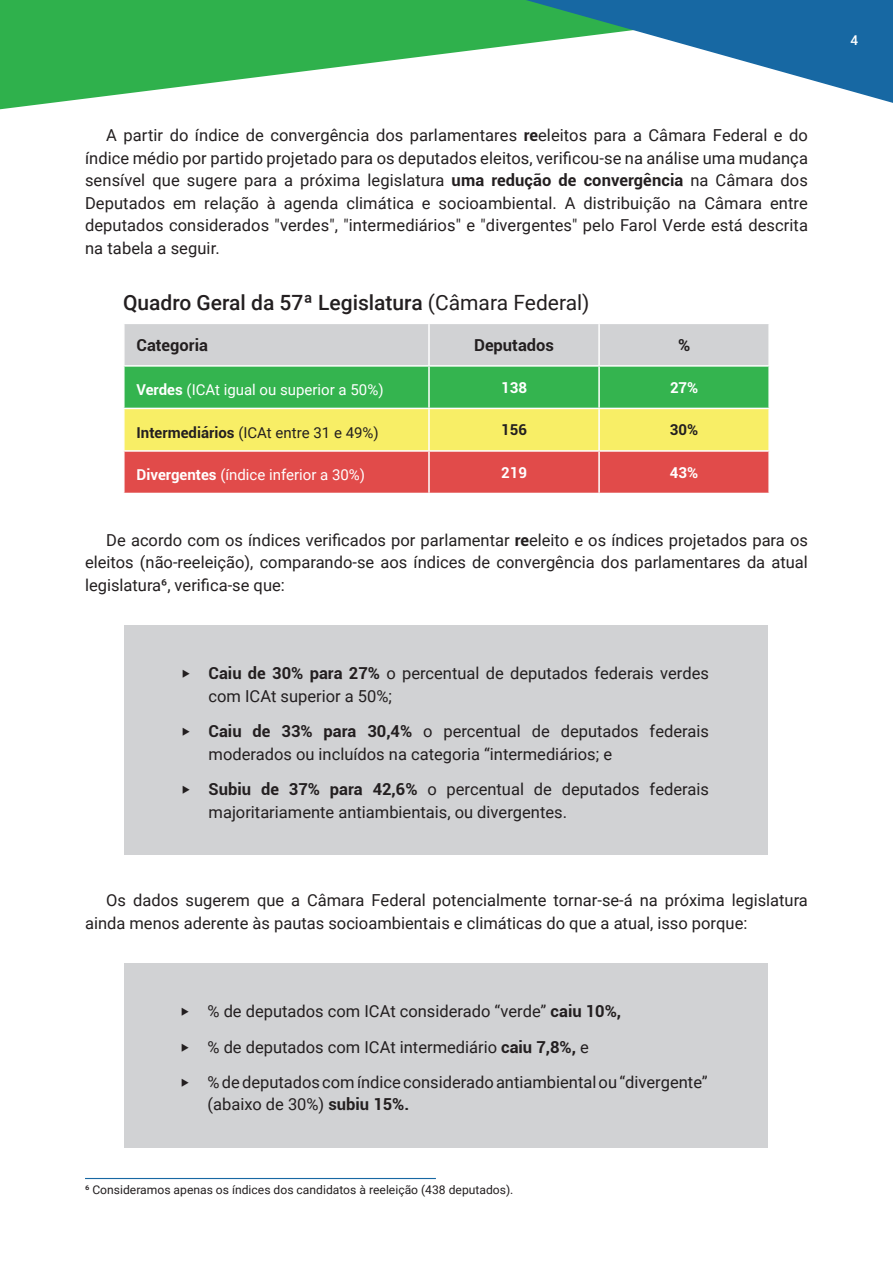
<style>
.page{position:relative;width:893px;height:1263px;background:#fff}
.page>*{position:absolute;margin:0;border:0;box-sizing:border-box;transform-origin:0 0}
.t1{font:500 21px "Roboto";color:#231f20}
.t2{font:16.5px/22.5px "Roboto";color:#231f20}
.t3{font:700 16.5px "Roboto";color:#231f20}
.t4{font:15px "Roboto";color:#fff}
.t5{font:15px "Roboto";color:#231f20}
.t6{font:700 15px "Roboto";color:#fff}
.t7{font:700 15px "Roboto";color:#231f20}
.t8{font:500 13.5px "Roboto";color:#fff}
.t9{font:12px "Roboto";color:#231f20}
.s1{font-weight:700}
.s2{font-weight:400}
</style>
<div class="page">
<svg style="left:0;top:0;width:526px;height:109px;fill:#2fb14c"></svg>
<svg style="left:526px;top:0;width:367px;height:103px"></svg>
<div style="left:124px;top:963px;width:644px;height:184px;background:#d1d2d4"></div>
<svg style="left:125px;top:324px;width:643px;height:169px;background:#b7b075"></svg>
<hr style="left:428px;top:324px;width:2px;height:41px;background:#fff">
<hr style="left:598px;top:324px;width:2px;height:41px;background:#fff">
<hr style="left:123px;top:365px;width:306px;height:2px;background:#fff">
<hr style="left:429px;top:365px;width:170px;height:2px;background:#fff">
<hr style="left:428px;top:367px;width:2px;height:41px;background:#fff">
<hr style="left:599px;top:365px;width:171px;height:2px;background:#fff">
<hr style="left:598px;top:367px;width:2px;height:41px;background:#fff">
<hr style="left:123px;top:408px;width:306px;height:1px;background:#fff">
<hr style="left:429px;top:408px;width:170px;height:1px;background:#fff">
<hr style="left:428px;top:409px;width:2px;height:41px;background:#fff">
<hr style="left:599px;top:408px;width:171px;height:1px;background:#fff">
<hr style="left:598px;top:409px;width:2px;height:41px;background:#fff">
<hr style="left:123px;top:450px;width:306px;height:2px;background:#fff">
<hr style="left:429px;top:450px;width:170px;height:2px;background:#fff">
<hr style="left:428px;top:452px;width:2px;height:41px;background:#fff">
<hr style="left:599px;top:450px;width:171px;height:2px;background:#fff">
<hr style="left:598px;top:452px;width:2px;height:41px;background:#fff">
<div style="left:124px;top:625px;width:644px;height:230px;background:#d1d2d4"></div>
<hr style="left:85px;top:1178px;width:351px;height:1px;background:#1768a3">
<p class="t2" style="left:85px;top:123px;width:724px;text-align:justify;text-indent:21px">A partir do índice de convergência dos parlamentares <span class="s1">re</span>eleitos para a Câmara Federal e do índice médio por partido projetado para os deputados eleitos, verificou-se na análise uma mudança sensível que sugere para a próxima legislatura <span class="s1">uma redução de convergência</span> na Câmara dos Deputados em relação à agenda climática e socioambiental. A distribuição na Câmara entre deputados considerados "verdes", "intermediários" e "divergentes" pelo Farol Verde está descrita na tabela a seguir.</p>
<p class="t1" style="left:123px;top:288px;width:468px">Quadro Geral da 57ª Legislatura <span class="s2">(Câmara Federal)</span></p>
<p class="t3" style="left:137px;top:333px;width:73px">Categoria</p>
<p class="t3" style="left:474px;top:333px;width:81px">Deputados</p>
<p class="t3" style="left:678px;top:333px;width:14px">%</p>
<p class="t4" style="left:137px;top:379px;width:248px"><span class="s1">Verdes</span> (ICAt igual ou superior a 50%)</p>
<p class="t6" style="left:501px;top:377px;width:27px">138</p>
<p class="t6" style="left:670px;top:377px;width:30px">27%</p>
<p class="t5" style="left:137px;top:422px;width:244px"><span class="s1">Intermediários</span> (ICAt entre 31 e 49%)</p>
<p class="t7" style="left:501px;top:419px;width:27px">156</p>
<p class="t7" style="left:670px;top:419px;width:30px">30%</p>
<p class="t4" style="left:137px;top:464px;width:230px"><span class="s1">Divergentes</span> (índice inferior a 30%)</p>
<p class="t6" style="left:501px;top:462px;width:27px">219</p>
<p class="t6" style="left:670px;top:462px;width:30px">43%</p>
<p class="t2" style="left:85px;top:528px;width:724px;text-align:justify;text-indent:21px">De acordo com os índices verificados por parlamentar <span class="s1">re</span>eleito e os índices projetados para os eleitos (não-reeleição), comparando-se aos índices de convergência dos parlamentares da atual legislatura⁶, verifica-se que:</p>
<p class="t2" style="left:209px;top:662px;width:502px;text-indent:-27px">‣ <span class="s1">Caiu de 30% para 27%</span> o percentual de deputados federais verdes com ICAt superior a 50%;</p>
<p class="t2" style="left:209px;top:719px;width:502px;text-indent:-27px">‣ <span class="s1">Caiu de 33% para 30,4%</span> o percentual de deputados federais moderados ou incluídos na categoria “intermediários; e</p>
<p class="t2" style="left:209px;top:777px;width:502px;text-indent:-27px">‣ <span class="s1">Subiu de 37% para 42,6%</span> o percentual de deputados federais majoritariamente antiambientais, ou divergentes.</p>
<p class="t2" style="left:85px;top:888px;width:724px;text-indent:21px">Os dados sugerem que a Câmara Federal potencialmente tornar-se-á na próxima legislatura ainda menos aderente às pautas socioambientais e climáticas do que a atual, isso porque:</p>
<p class="t2" style="left:180px;top:993px;width:529px;line-height:35.2px">‣ % de deputados com ICAt considerado “verde” <span class="s1">caiu 10%,<br></span>‣ % de deputados com ICAt intermediário <span class="s1">caiu 7,8%,</span> e<br>‣ % de deputados com índice considerado antiambiental ou “divergente”</p>
<p class="t2" style="left:207px;top:1093px;width:203px">(abaixo de 30%) <span class="s1">subiu 15%.</span></p>
<p class="t9" style="left:85px;top:1181px;width:430px">⁶ Consideramos apenas os índices dos candidatos à reeleição (438 deputados).</p>
<p class="t8" style="left:850px;top:30px;width:9px">4</p>
</div>
